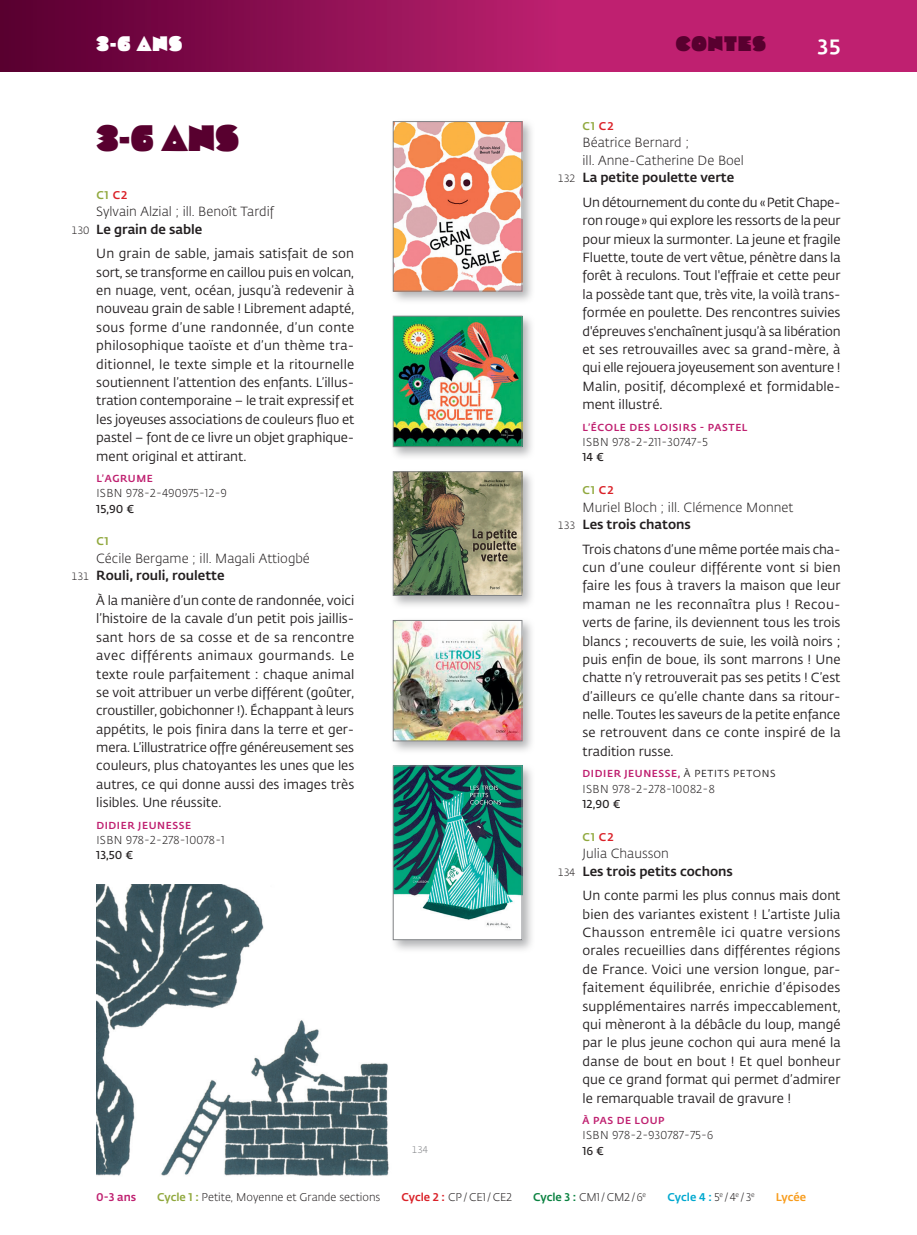
<style>
.page{position:relative;width:917px;height:1235px;background:#fff}
.page>*{position:absolute;margin:0;border:0;box-sizing:border-box;transform-origin:0 0}
.t1{font:36.75px "Cooter Deuce";color:#58002f}
.t2{font:21px "Cooter Deuce";color:#fff}
.t3{font:21px "Cooter Deuce";letter-spacing:.05em;color:#58002f}
.t4{font:500 21px "Fedra Sans Pro";color:#fff}
.t5{font:13.12px/18.4px "Fedra Sans Pro";color:#231f20;text-align:justify}
.t6{font:300 13.12px/17.5px "Fedra Sans Pro";color:#231f20}
.t7{font:500 13.12px/17.5px "Fedra Sans Pro";color:#231f20}
.t8{font:300 11.38px "Fedra Sans Pro";letter-spacing:.035em;color:#231f20}
.t9{font:600 11.38px "Fedra Sans Pro";color:#231f20}
.t10{font:300 11.2px "Fedra Sans Pro";color:#231f20}
.t11{font:500 11.2px "Fedra Sans Pro";color:#00a8cf}
.t12{font:500 11.2px "Fedra Sans Pro";color:#bf2070}
.t13{font:500 11.2px "Fedra Sans Pro";color:#f89c1c}
.t14{font:500 11.03px "Fedra Sans Pro";letter-spacing:.06em;color:#90a83d}
.t15{font:500 10.15px "Fedra Sans Pro";letter-spacing:.06em;color:#bf2070}
.t16{font:300 9.62px "Fedra Sans Pro";color:#808285}
.s1{color:#da2128}
.s2{font-size:10.5px}
.s3{font-weight:500}
.s4{font-weight:300;font-size:10.5px}
.s5{font-weight:400;color:#231f20}
.s6{font-weight:300}
.s7{font-weight:500;color:#90a83d}
.s8{font-weight:500;color:#da2128}
.s9{font-weight:500;color:#0b8241}
.s10{font-weight:300;color:#231f20}
</style>
<div class="page">
<img style="left:96px;top:884px;width:293px;height:292px">
<div style="left:390px;top:118px;width:146px;height:187px;background:#808285;opacity:.6"></div>
<img style="left:395px;top:123px;width:125px;height:166px">
<div style="left:393px;top:121px;width:129px;height:170px;border:1px solid #808285"></div>
<div style="left:390px;top:313px;width:146px;height:147px;background:#808285;opacity:.6"></div>
<img style="left:395px;top:318px;width:125px;height:127px">
<div style="left:393px;top:316px;width:129px;height:131px;border:1px solid #808285"></div>
<div style="left:390px;top:468px;width:146px;height:141px;background:#808285;opacity:.6"></div>
<img style="left:395px;top:473px;width:125px;height:120px">
<div style="left:393px;top:471px;width:129px;height:124px;border:1px solid #808285"></div>
<div style="left:390px;top:617px;width:146px;height:137px;background:#808285;opacity:.6"></div>
<img style="left:395px;top:622px;width:125px;height:117px">
<div style="left:393px;top:620px;width:129px;height:121px;border:1px solid #808285"></div>
<div style="left:390px;top:762px;width:146px;height:191px;background:#808285;opacity:.6"></div>
<img style="left:395px;top:767px;width:125px;height:170px">
<div style="left:393px;top:765px;width:129px;height:174px;border:1px solid #808285"></div>
<div style="left:558px;top:0;width:359px;height:71px;background:#bf2070"></div>
<div style="left:0;top:0;width:558px;height:71px;background:linear-gradient(to right,#57002f,#bb206f)"></div>
<h2 class="t2" style="left:96px;top:32px;width:87px">3-6 ANS</h2>
<h2 class="t3" style="left:676px;top:32px;width:92px">CONTES</h2>
<h2 class="t4" style="left:818px;top:27px;width:24px">35</h2>
<h1 class="t1" style="left:96px;top:117px;width:144px">3-6 ANS</h1>
<p class="t14" style="left:96px;top:186px;width:33px">C1 <span class="s1">C2</span></p>
<p class="t6" style="left:71px;top:203px;width:204px;text-indent:25px">Sylvain Alzial ; ill. Benoît Tardif<br><span class="s2">130</span> <span class="s3">Le grain de sable</span></p>
<p class="t5" style="left:96px;top:244px;width:260px">Un grain de sable, jamais satisfait de son sort, se transforme en caillou puis en volcan, en nuage, vent, océan, jusqu’à redevenir à nouveau grain de sable ! Librement adapté, sous forme d’une randonnée, d’un conte philosophique taoïste et d’un thème tra&shy;ditionnel, le texte simple et la ritournelle soutiennent l’attention des enfants. L’illus&shy;tration contemporaine – le trait expressif et les joyeuses associations de couleurs fluo et pastel – font de ce livre un objet graphique&shy;ment original et attirant.</p>
<p class="t15" style="left:96px;top:470px;width:58px">L’AGRUME</p>
<p class="t8" style="left:96px;top:485px;width:132px">ISBN 978-2-490975-12-9</p>
<p class="t9" style="left:96px;top:500px;width:39px">15,90 €</p>
<p class="t14" style="left:96px;top:533px;width:14px">C1</p>
<p class="t6" style="left:71px;top:549px;width:240px;text-indent:25px">Cécile Bergame ; ill. Magali Attiogbé<br><span class="s2">131</span> <span class="s3">Rouli, rouli, roulette</span></p>
<p class="t5" style="left:96px;top:590px;width:260px">À la manière d’un conte de randonnée, voici l’histoire de la cavale d’un petit pois jaillis&shy;sant hors de sa cosse et de sa rencontre avec différents animaux gourmands. Le texte roule parfaitement : chaque animal se voit attribuer un verbe différent (goûter, croustiller, gobichonner !). Échappant à leurs appétits, le pois finira dans la terre et ger&shy;mera. L’illustratrice offre généreusement ses couleurs, plus chatoyantes les unes que les autres, ce qui donne aussi des images très lisibles. Une réussite.</p>
<p class="t15" style="left:96px;top:817px;width:96px">DIDIER JEUNESSE</p>
<p class="t8" style="left:96px;top:832px;width:130px">ISBN 978-2-278-10078-1</p>
<p class="t9" style="left:96px;top:847px;width:38px">13,50 €</p>
<p class="t16" style="left:412px;top:1143px;width:18px">134</p>
<p class="t14" style="left:582px;top:117px;width:33px">C1 <span class="s1">C2</span></p>
<p class="t6" style="left:582px;top:134px;width:108px">Béatrice Bernard ;</p>
<p class="t6" style="left:582px;top:151px;width:163px">ill. Anne-Catherine De Boel</p>
<p class="t7" style="left:558px;top:168px;width:178px"><span class="s4">132</span> La petite poulette verte</p>
<p class="t5" style="left:582px;top:193px;width:260px">Un détournement du conte du «Petit Chape&shy;ron rouge» qui explore les ressorts de la peur pour mieux la surmonter. La jeune et fragile Fluette, toute de vert vêtue, pénètre dans la forêt à reculons. Tout l'effraie et cette peur la possède tant que, très vite, la voilà trans&shy;formée en poulette. Des rencontres suivies d'épreuves s'enchaînent jusqu’à sa libération et ses retrouvailles avec sa grand-mère, à qui elle rejouera joyeusement son aventure !<br>Malin, positif, décomplexé et formidable&shy;ment illustré.</p>
<p class="t15" style="left:582px;top:419px;width:166px">L’ÉCOLE DES LOISIRS - PASTEL</p>
<p class="t8" style="left:582px;top:434px;width:127px">ISBN 978-2-211-30747-5</p>
<p class="t9" style="left:582px;top:449px;width:23px">14 €</p>
<p class="t14" style="left:582px;top:481px;width:33px">C1 <span class="s1">C2</span></p>
<p class="t6" style="left:558px;top:498px;width:237px;text-indent:25px">Muriel Bloch ; ill. Clémence Monnet<br><span class="s2">133</span> <span class="s3">Les trois chatons</span></p>
<p class="t5" style="left:582px;top:539px;width:260px">Trois chatons d’une même portée mais cha&shy;cun d’une couleur différente vont si bien faire les fous à travers la maison que leur maman ne les reconnaîtra plus ! Recou&shy;verts de farine, ils deviennent tous les trois blancs ; recouverts de suie, les voilà noirs ; puis enfin de boue, ils sont marrons ! Une chatte n’y retrouverait pas ses petits ! C’est d’ailleurs ce qu’elle chante dans sa ritour&shy;nelle. Toutes les saveurs de la petite enfance se retrouvent dans ce conte inspiré de la tradition russe.</p>
<p class="t15" style="left:582px;top:766px;width:194px">DIDIER JEUNESSE, <span class="s5">À PETITS PETONS</span></p>
<p class="t8" style="left:582px;top:781px;width:134px">ISBN 978-2-278-10082-8</p>
<p class="t9" style="left:582px;top:795px;width:40px">12,90 €</p>
<p class="t14" style="left:582px;top:828px;width:33px">C1 <span class="s1">C2</span></p>
<p class="t7" style="left:558px;top:844px;width:177px;text-indent:25px"><span class="s6">Julia Chausson<br></span><span class="s4">134</span> Les trois petits cochons</p>
<p class="t5" style="left:582px;top:886px;width:260px">Un conte parmi les plus connus mais dont bien des variantes existent ! L’artiste Julia Chausson entremêle ici quatre versions orales recueillies dans différentes régions de France. Voici une version longue, par&shy;faitement équilibrée, enrichie d’épisodes supplémentaires narrés impeccablement, qui mèneront à la débâcle du loup, mangé par le plus jeune cochon qui aura mené la danse de bout en bout ! Et quel bonheur que ce grand format qui permet d’admirer le remarquable travail de gravure !</p>
<p class="t15" style="left:582px;top:1112px;width:83px">À PAS DE LOUP</p>
<p class="t8" style="left:582px;top:1127px;width:132px">ISBN 978-2-930787-75-6</p>
<p class="t9" style="left:582px;top:1142px;width:23px">16 €</p>
<p class="t12" style="left:96px;top:1188px;width:41px">0-3 ans</p>
<p class="t10" style="left:157px;top:1189px;width:225px"><span class="s7">Cycle 1 :</span> Petite, Moyenne et Grande sections</p>
<p class="t10" style="left:401px;top:1189px;width:112px"><span class="s8">Cycle 2 :</span> CP/CE1/CE2</p>
<p class="t10" style="left:533px;top:1189px;width:115px"><span class="s9">Cycle 3 :</span> CM1/CM2/6<sup>e</sup></p>
<p class="t11" style="left:667px;top:1188px;width:89px">Cycle 4 : <span class="s10">5</span><sup>e</sup> <span class="s10">/4</span><sup>e</sup> <span class="s10">/3</span><sup>e</sup></p>
<p class="t13" style="left:776px;top:1188px;width:32px">Lycée</p>
</div>
